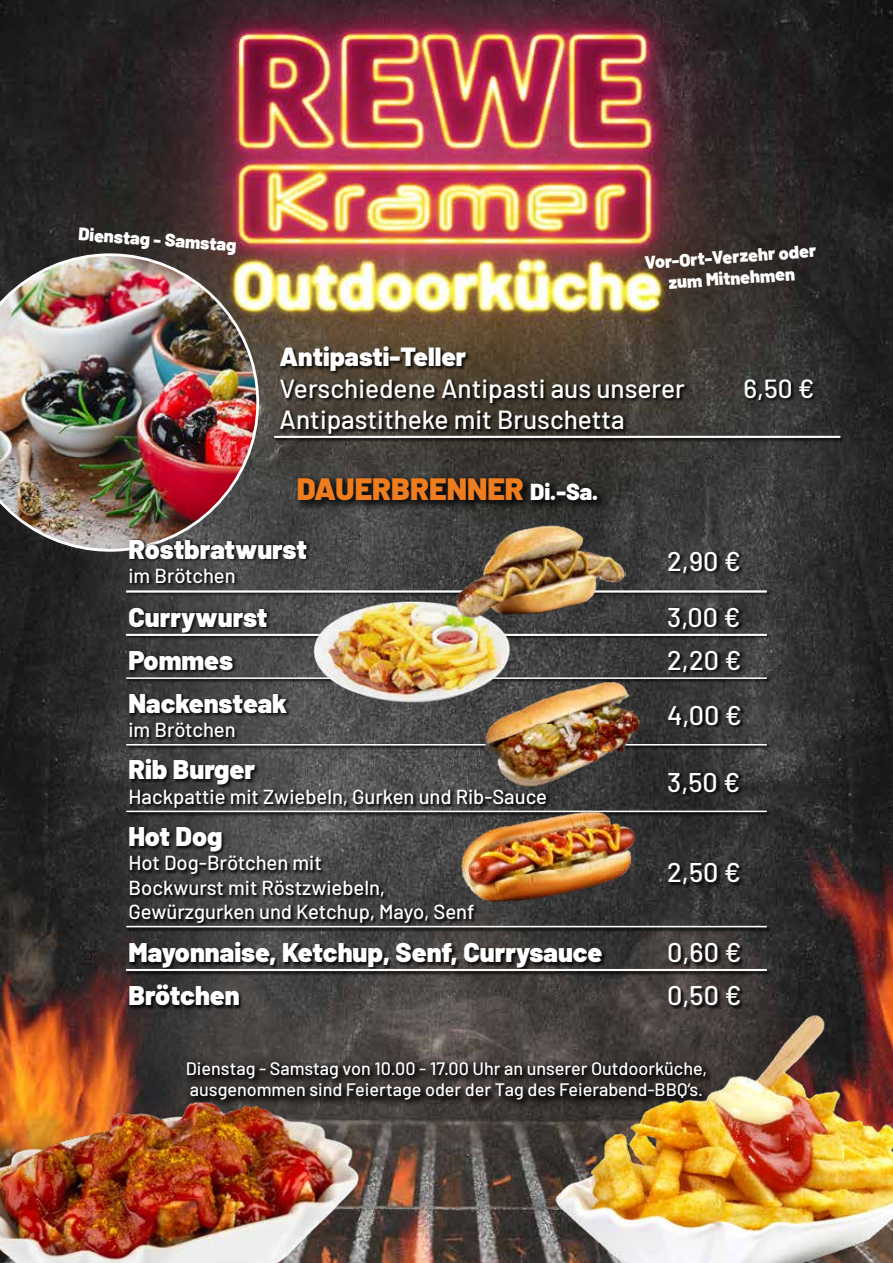
<style>
.page{position:relative;width:893px;height:1263px;background:#fff}
.page>*{position:absolute;margin:0;border:0;box-sizing:border-box;transform-origin:0 0}
.t1{font:900 30.9px "Barlow";color:#ef7d1e}
.t2{font:900 27px "Barlow";color:#fff}
.t3{font:500 27px "Barlow";color:#fff}
.t4{font:500 26.25px/31.5px "Barlow";color:#fff}
.t5{font:900 26.25px "Barlow";color:#fff}
.t6{font:500 20.25px/24.3px "Barlow";color:#fff}
.t7{font:500 18px/21.6px "Barlow";color:#fff}
.t8{font:900 18px/21.6px "Barlow";color:#fff;text-align:center}
.s1{font-size:23.1px;color:#fff}
</style>
<div class="page">
<img style="left:0;top:0;width:893px;height:1263px">
<div style="left:273px;top:346px;width:572px;height:96px;background:#000;opacity:.75"></div>
<hr style="left:274px;top:436px;width:464px;height:1px;background:#fff">
<hr style="left:274px;top:437px;width:464px;height:1px;background:#fff">
<hr style="left:738px;top:436px;width:102px;height:1px;background:#fff">
<hr style="left:738px;top:437px;width:102px;height:1px;background:#fff">
<img style="left:0;top:253px;width:259px;height:299px">
<div style="left:182px;top:1057px;width:535px;height:54px;background:#000;opacity:.75"></div>
<div style="left:293px;top:473px;width:315px;height:38px;background:#000;opacity:.75"></div>
<div style="left:125px;top:538px;width:646px;height:474px;background:#000;opacity:.75"></div>
<hr style="left:126px;top:591px;width:536px;height:1px;background:#fff">
<hr style="left:126px;top:592px;width:536px;height:1px;background:#fff">
<hr style="left:662px;top:591px;width:105px;height:1px;background:#fff">
<hr style="left:662px;top:592px;width:105px;height:1px;background:#fff">
<hr style="left:126px;top:634px;width:536px;height:1px;background:#fff">
<hr style="left:126px;top:635px;width:536px;height:1px;background:#fff">
<hr style="left:662px;top:634px;width:105px;height:1px;background:#fff">
<hr style="left:662px;top:635px;width:105px;height:1px;background:#fff">
<hr style="left:126px;top:969px;width:536px;height:1px;background:#fff">
<hr style="left:126px;top:970px;width:536px;height:1px;background:#fff">
<hr style="left:662px;top:969px;width:105px;height:1px;background:#fff">
<hr style="left:662px;top:970px;width:105px;height:1px;background:#fff">
<hr style="left:126px;top:926px;width:536px;height:1px;background:#fff">
<hr style="left:662px;top:926px;width:105px;height:1px;background:#fff">
<hr style="left:126px;top:811px;width:536px;height:1px;background:#fff">
<hr style="left:662px;top:811px;width:105px;height:1px;background:#fff">
<hr style="left:126px;top:677px;width:536px;height:2px;background:#fff">
<hr style="left:662px;top:677px;width:105px;height:2px;background:#fff">
<hr style="left:126px;top:744px;width:536px;height:1px;background:#fff">
<hr style="left:662px;top:744px;width:105px;height:1px;background:#fff">
<img style="left:291px;top:565px;width:241px;height:161px">
<img style="left:469px;top:671px;width:201px;height:134px">
<img style="left:442px;top:782px;width:209px;height:139px">
<img style="left:448px;top:510px;width:178px;height:134px">
<img style="left:538px;top:1008px;width:355px;height:255px">
<img style="left:0;top:1052px;width:383px;height:211px">
<p class="t8" style="left:79px;top:222px;width:160px;rotate:4deg">Dienstag - Samstag</p>
<p class="t8" style="left:644px;top:250px;width:173px;rotate:-4deg">Vor-Ort-Verzehr oder zum Mitnehmen</p>
<p class="t5" style="left:280px;top:337px;width:188px">Antipasti-Teller</p>
<p class="t4" style="left:280px;top:371px;width:407px">Verschiedene Antipasti aus unserer<br>Antipastitheke mit Bruschetta</p>
<p class="t4" style="left:743px;top:371px;width:73px">6,50 €</p>
<h1 class="t1" style="left:297px;top:465px;width:303px">DAUERBRENNER <span class="s1">Di.-Sa.</span></h1>
<h2 class="t2" style="left:128px;top:529px;width:180px">Rostbratwurst</h2>
<p class="t6" style="left:128px;top:562px;width:109px">im Brötchen</p>
<h2 class="t3" style="left:667px;top:541px;width:75px">2,90 €</h2>
<h2 class="t2" style="left:128px;top:597px;width:141px">Currywurst</h2>
<h2 class="t3" style="left:667px;top:597px;width:75px">3,00 €</h2>
<h2 class="t2" style="left:128px;top:640px;width:106px">Pommes</h2>
<h2 class="t3" style="left:667px;top:640px;width:76px">2,20 €</h2>
<h2 class="t2" style="left:128px;top:683px;width:160px">Nackensteak</h2>
<p class="t6" style="left:128px;top:716px;width:109px">im Brötchen</p>
<h2 class="t3" style="left:667px;top:695px;width:76px">4,00 €</h2>
<h2 class="t2" style="left:128px;top:749px;width:128px">Rib Burger</h2>
<p class="t6" style="left:128px;top:783px;width:420px">Hackpattie mit Zwiebeln, Gurken und Rib-Sauce</p>
<h2 class="t3" style="left:667px;top:762px;width:75px">3,50 €</h2>
<h2 class="t2" style="left:128px;top:816px;width:95px">Hot Dog</h2>
<p class="t6" style="left:128px;top:849px;width:348px">Hot Dog-Brötchen mit<br>Bockwurst mit Röstzwiebeln,<br>Gewürzgurken und Ketchup, Mayo, Senf</p>
<h2 class="t3" style="left:667px;top:853px;width:75px">2,50 €</h2>
<h2 class="t2" style="left:128px;top:932px;width:475px">Mayonnaise, Ketchup, Senf, Currysauce</h2>
<h2 class="t3" style="left:667px;top:932px;width:76px">0,60 €</h2>
<h2 class="t2" style="left:128px;top:975px;width:113px">Brötchen</h2>
<h2 class="t3" style="left:667px;top:976px;width:76px">0,50 €</h2>
<p class="t7" style="left:186px;top:1056px;width:523px">Dienstag - Samstag von 10.00 - 17.00 Uhr an unserer Outdoorküche, ausgenommen sind Feiertage oder der Tag des Feierabend-BBQ‘s.</p>
</div>
